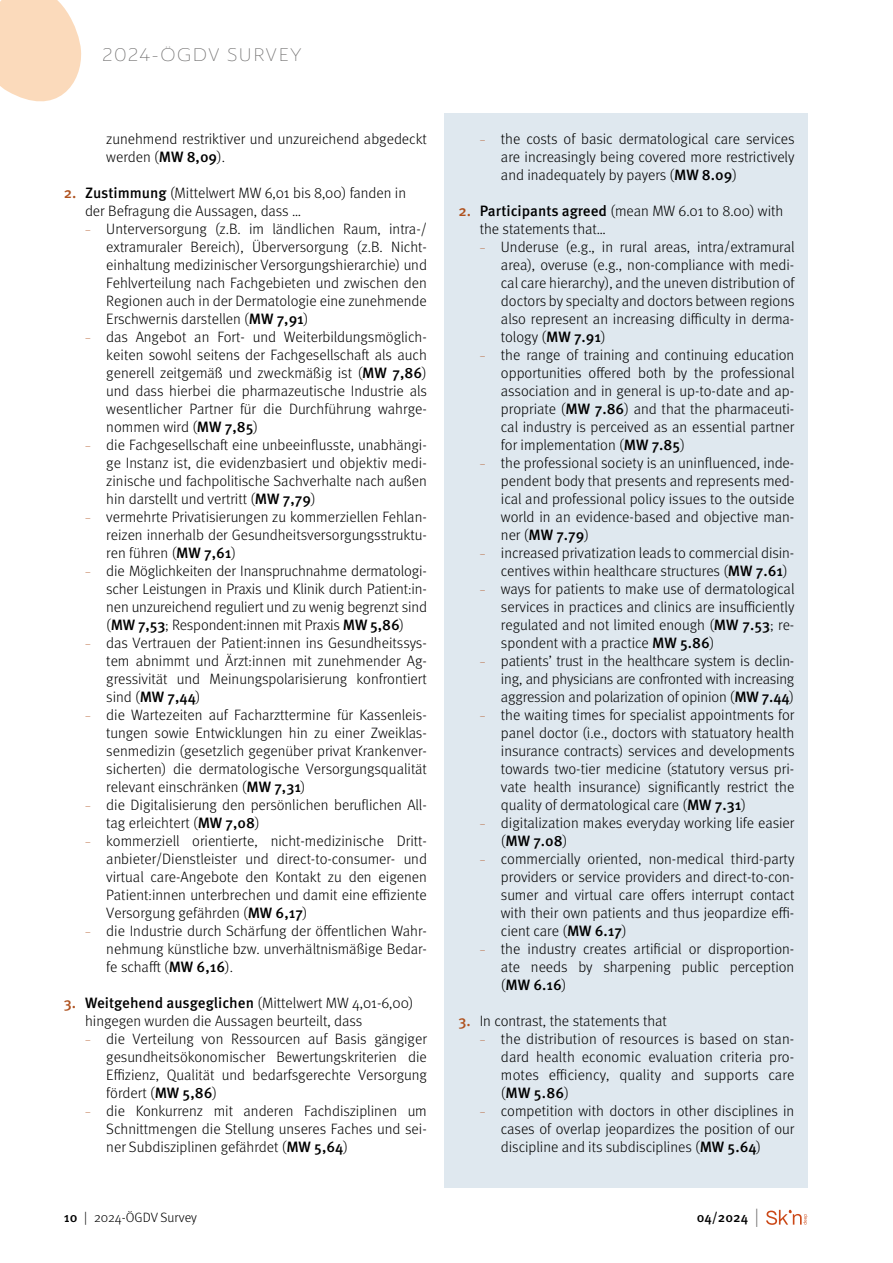
<style>
.page{position:relative;width:893px;height:1263px;background:#fff}
.page>*{position:absolute;margin:0;border:0;box-sizing:border-box;transform-origin:0 0}
.t1{font:300 expanded 18px "Ainslie Sans";letter-spacing:.05em;color:#706f6f}
.t2{font:300 15px/18px "Meta Pro";color:#000;text-align:justify}
.t3{font:300 13.5px "Meta Pro";color:#000}
.t4{font:500 13.5px "Meta Pro";color:#000}
.s1{font-weight:500}
.s2{font-weight:500;color:#af521f}
.s3{font-size:9.75px;color:#af521f}
.s4{font-weight:300;font-size:18.9px;color:#706f6f}
</style>
<div class="page">
<div style="left:445px;top:114px;width:363px;height:1074px;background:#dfe8ef"></div>
<svg style="left:0;top:0;width:82px;height:102px;background:#fbdfc4"></svg>
<svg style="left:766px;top:1210px;width:41px;height:15px"></svg>
<p class="t1" style="left:102px;top:44px;width:176px">2024-ÖGDV SU RVEY</p>
<p class="t2" style="left:106px;top:129px;width:322px">zunehmend restriktiver und unzureichend abgedeckt werden (<span class="s1">MW 8,09</span>).</p>
<p class="t2" style="left:85px;top:183px;width:323px;text-indent:-21px"><span class="s2">2.</span> <span class="s1">Zustimmung</span> (Mittelwert MW 6,01 bis 8,00) fanden in der Befragung die Aussagen, dass …</p>
<p class="t2" style="left:106px;top:219px;width:322px;text-indent:-21px"><span class="s3">–</span> Unterversorgung (z.B. im ländlichen Raum, intra-/ extramuraler Bereich), Überversorgung (z.B. Nicht&shy;einhaltung medizinischer Versorgungshierarchie) und Fehlverteilung nach Fachgebieten und zwischen den Regionen auch in der Dermatologie eine zunehmende Erschwernis darstellen (<span class="s1">MW 7,91</span>)</p>
<p class="t2" style="left:106px;top:327px;width:322px;text-indent:-21px"><span class="s3">–</span> das Angebot an Fort- und Weiterbildungsmöglich&shy;keiten sowohl seitens der Fachgesellschaft als auch generell zeitgemäß und zweckmäßig ist (<span class="s1">MW 7,86</span>) und dass hierbei die pharmazeutische Industrie als wesentlicher Partner für die Durchführung wahrge&shy;nommen wird (<span class="s1">MW 7,85</span>)</p>
<p class="t2" style="left:106px;top:435px;width:322px;text-indent:-21px"><span class="s3">–</span> die Fachgesellschaft eine unbeeinflusste, unabhängi&shy;ge Instanz ist, die evidenzbasiert und objektiv medi&shy;zinische und fachpolitische Sachverhalte nach außen hin darstellt und vertritt (<span class="s1">MW 7,79</span>)</p>
<p class="t2" style="left:106px;top:507px;width:322px;text-indent:-21px"><span class="s3">–</span> vermehrte Privatisierungen zu kommerziellen Fehlan&shy;reizen innerhalb der Gesundheitsversorgungsstruktu&shy;ren führen (<span class="s1">MW 7,61</span>)</p>
<p class="t2" style="left:106px;top:561px;width:322px;text-indent:-21px"><span class="s3">–</span> die Möglichkeiten der Inanspruchnahme dermatologi&shy;scher Leistungen in Praxis und Klinik durch Patient:in&shy;nen unzureichend reguliert und zu wenig begrenzt sind (<span class="s1">MW 7,53</span>; Respondent:innen mit Praxis <span class="s1">MW 5,86</span>)</p>
<p class="t2" style="left:106px;top:633px;width:322px;text-indent:-21px"><span class="s3">–</span> das Vertrauen der Patient:innen ins Gesundheitssys&shy;tem abnimmt und Ärzt:innen mit zunehmender Ag&shy;gressivität und Meinungspolarisierung konfrontiert sind (<span class="s1">MW 7,44</span>)</p>
<p class="t2" style="left:106px;top:705px;width:322px;text-indent:-21px"><span class="s3">–</span> die Wartezeiten auf Facharzttermine für Kassenleis&shy;tungen sowie Entwicklungen hin zu einer Zweiklas&shy;senmedizin (gesetzlich gegenüber privat Krankenver&shy;sicherten) die dermatologische Versorgungsqualität relevant einschränken (<span class="s1">MW 7,31</span>)</p>
<p class="t2" style="left:106px;top:795px;width:322px;text-indent:-21px"><span class="s3">–</span> die Digitalisierung den persönlichen beruflichen All&shy;tag erleichtert (<span class="s1">MW 7,08</span>)</p>
<p class="t2" style="left:106px;top:831px;width:322px;text-indent:-21px"><span class="s3">–</span> kommerziell orientierte, nicht-medizinische Dritt&shy;anbieter/Dienstleister und direct-to-consumer- und virtual care-Angebote den Kontakt zu den eigenen Patient:innen unterbrechen und damit eine effiziente Versorgung gefährden (<span class="s1">MW 6,17</span>)</p>
<p class="t2" style="left:106px;top:921px;width:322px;text-indent:-21px"><span class="s3">–</span> die Industrie durch Schärfung der öffentlichen Wahr&shy;nehmung künstliche bzw. unverhältnismäßige Bedar&shy;fe schafft (<span class="s1">MW 6,16</span>).</p>
<p class="t2" style="left:85px;top:993px;width:330px;text-indent:-21px"><span class="s2">3.</span> <span class="s1">Weitgehend ausgeglichen</span> (Mittelwert MW 4,01-6,00) hingegen wurden die Aussagen beurteilt, dass</p>
<p class="t2" style="left:106px;top:1029px;width:322px;text-indent:-21px"><span class="s3">–</span> die Verteilung von Ressourcen auf Basis gängiger gesundheitsökonomischer Bewertungskriterien die Effizienz, Qualität und bedarfsgerechte Versorgung fördert (<span class="s1">MW 5,86</span>)</p>
<p class="t2" style="left:106px;top:1101px;width:322px;text-indent:-21px"><span class="s3">–</span> die Konkurrenz mit anderen Fachdisziplinen um Schnittmengen die Stellung unseres Faches und sei&shy;ner Subdisziplinen gefährdet (<span class="s1">MW 5,64</span>)</p>
<p class="t3" style="left:64px;top:1208px;width:135px"><span class="s1">10</span> | 2024-ÖGDV Survey</p>
<p class="t2" style="left:501px;top:129px;width:295px;text-indent:-21px"><span class="s3">–</span> the costs of basic dermatological care services are increasingly being covered more restrictively and inadequately by payers (<span class="s1">MW 8.09</span>)</p>
<p class="t2" style="left:480px;top:201px;width:305px;text-indent:-21px"><span class="s2">2.</span> <span class="s1">Participants agreed</span> (mean MW 6.01 to 8.00) with the statements that…</p>
<p class="t2" style="left:501px;top:237px;width:295px;text-indent:-21px"><span class="s3">–</span> Underuse (e.g., in rural areas, intra/extramural area), overuse (e.g., non-compliance with medi&shy;cal care hierarchy), and the uneven distribution of doctors by specialty and doctors between regions also represent an increasing difficulty in derma&shy;tology (<span class="s1">MW 7.91</span>)</p>
<p class="t2" style="left:501px;top:345px;width:295px;text-indent:-21px"><span class="s3">–</span> the range of training and continuing education opportunities offered both by the professional association and in general is up-to-date and ap&shy;propriate (<span class="s1">MW 7.86</span>) and that the pharmaceuti&shy;cal industry is perceived as an essential partner for implementation (<span class="s1">MW 7.85</span>)</p>
<p class="t2" style="left:501px;top:453px;width:295px;text-indent:-21px"><span class="s3">–</span> the professional society is an uninfluenced, inde&shy;pendent body that presents and represents med&shy;ical and professional policy issues to the outside world in an evidence-based and objective man&shy;ner (<span class="s1">MW 7.79</span>)</p>
<p class="t2" style="left:501px;top:543px;width:295px;text-indent:-21px"><span class="s3">–</span> increased privatization leads to commercial disin&shy;centives within healthcare structures (<span class="s1">MW 7.61</span>)</p>
<p class="t2" style="left:501px;top:579px;width:295px;text-indent:-21px"><span class="s3">–</span> ways for patients to make use of dermatological services in practices and clinics are insufficiently regulated and not limited enough (<span class="s1">MW 7.53</span>; re&shy;spondent with a practice <span class="s1">MW 5.86</span>)</p>
<p class="t2" style="left:501px;top:651px;width:295px;text-indent:-21px"><span class="s3">–</span> patients’ trust in the healthcare system is declin&shy;ing, and physicians are confronted with increasing aggression and polarization of opinion (<span class="s1">MW 7.44</span>)</p>
<p class="t2" style="left:501px;top:705px;width:295px;text-indent:-21px"><span class="s3">–</span> the waiting times for specialist appointments for panel doctor (i.e., doctors with statuatory health insurance contracts) services and developments towards two-tier medicine (statutory versus pri&shy;vate health insurance) significantly restrict the quality of dermatological care (<span class="s1">MW 7.31</span>)</p>
<p class="t2" style="left:501px;top:813px;width:295px;text-indent:-21px"><span class="s3">–</span> digitalization makes everyday working life easier (<span class="s1">MW 7.08</span>)</p>
<p class="t2" style="left:501px;top:849px;width:295px;text-indent:-21px"><span class="s3">–</span> commercially oriented, non-medical third-party providers or service providers and direct-to-con&shy;sumer and virtual care offers interrupt contact with their own patients and thus jeopardize effi&shy;cient care (<span class="s1">MW 6.17</span>)</p>
<p class="t2" style="left:501px;top:939px;width:295px;text-indent:-21px"><span class="s3">–</span> the industry creates artificial or disproportion&shy;ate needs by sharpening public perception (<span class="s1">MW 6.16</span>)</p>
<p class="t2" style="left:458px;top:1011px;width:210px"><span class="s2">3.</span> In contrast, the statements that</p>
<p class="t2" style="left:501px;top:1029px;width:295px;text-indent:-21px"><span class="s3">–</span> the distribution of resources is based on stan&shy;dard health economic evaluation criteria pro&shy;motes efficiency, quality and supports care (<span class="s1">MW 5.86</span>)</p>
<p class="t2" style="left:501px;top:1101px;width:295px;text-indent:-21px"><span class="s3">–</span> competition with doctors in other disciplines in cases of overlap jeopardizes the position of our discipline and its subdisciplines (<span class="s1">MW 5.64</span>)</p>
<p class="t4" style="left:697px;top:1206px;width:64px">04/2024 <span class="s4">|</span></p>
</div>
